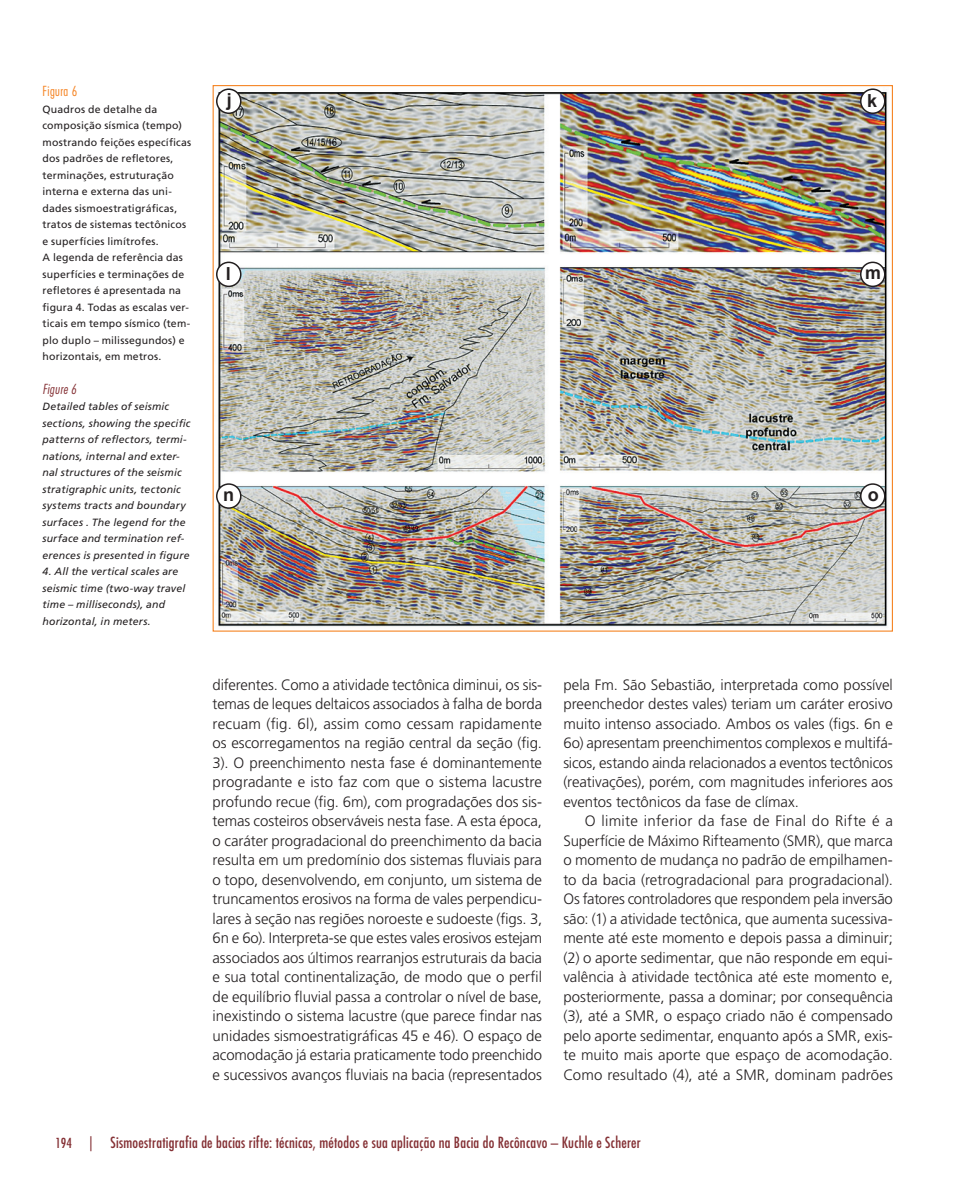
<style>
.page{position:relative;width:978px;height:1191px;background:#fff}
.page>*{position:absolute;margin:0;border:0;box-sizing:border-box;transform-origin:0 0}
.t1{font:700 18px "Arial";color:#231f20}
.t2{font:300 15px/19.5px "Frutiger LT Std";color:#231f20;text-align:justify}
.t3{font:condensed 15px "Futura Std";letter-spacing:.015em;color:#843034}
.t4{font:300 condensed 13.5px "Futura Std";letter-spacing:.03em;color:#f58220}
.t5{font:italic 300 condensed 13.5px "Futura Std";letter-spacing:.03em;color:#843034}
.t6{font:10.5px/16.5px "Frutiger LT Std";letter-spacing:.015em;color:#231f20}
.t7{font:italic 10.5px/16.5px "Frutiger LT Std";letter-spacing:.02em;color:#231f20}
.s1{font-size:13.5px}
</style>
<div class="page">
<img style="left:216px;top:89px;width:672px;height:538px">
<div style="left:217px;top:89px;width:24px;height:24px;background:#fff;border-radius:50%"></div>
<div style="left:216px;top:88px;width:26px;height:26px;border:2px solid #231f20;border-radius:50%"></div>
<div style="left:861px;top:89px;width:24px;height:24px;background:#fff;border-radius:50%"></div>
<div style="left:860px;top:88px;width:25px;height:26px;border:2px solid #231f20;border-radius:50%"></div>
<div style="left:217px;top:262px;width:24px;height:24px;background:#fff;border-radius:50%"></div>
<div style="left:216px;top:261px;width:26px;height:26px;border:2px solid #231f20;border-radius:50%"></div>
<div style="left:861px;top:262px;width:24px;height:24px;background:#fff;border-radius:50%"></div>
<div style="left:860px;top:261px;width:25px;height:26px;border:2px solid #231f20;border-radius:50%"></div>
<svg style="left:217px;top:484px;width:24px;height:24px"></svg>
<div style="left:216px;top:483px;width:26px;height:26px;border:2px solid #231f20;border-radius:50%"></div>
<div style="left:223px;top:488px;width:12px;height:16px;background:#fff"></div>
<div style="left:861px;top:484px;width:24px;height:24px;background:#fff;border-radius:50%"></div>
<div style="left:860px;top:483px;width:25px;height:26px;border:2px solid #231f20;border-radius:50%"></div>
<div style="left:868px;top:487px;width:11px;height:16px;background:#fff"></div>
<p class="t4" style="left:43px;top:83px;width:36px">Figura 6</p>
<p class="t6" style="left:43px;top:101px;width:150px">Quadros de detalhe da composição sísmica (tempo) mostrando feições específicas dos padrões de refletores, terminações, estruturação interna e externa das uni&shy;dades sismoestratigráficas, tratos de sistemas tectônicos e superfícies limítrofes.<br>A legenda de referência das superfícies e terminações de refletores é apresentada na figura 4. Todas as escalas ver&shy;ticais em tempo sísmico (tem&shy;plo duplo – milissegundos) e horizontais, em metros.</p>
<p class="t5" style="left:43px;top:381px;width:36px">Figure 6</p>
<p class="t7" style="left:43px;top:398px;width:150px">Detailed tables of seismic sections, showing the specific patterns of reflectors, termi&shy;nations, internal and exter&shy;nal structures of the seismic stratigraphic units, tectonic systems tracts and boundary surfaces . The legend for the surface and termination ref&shy;erences is presented in figure</p>
<p class="t7" style="left:43px;top:563px;width:144px">4. All the vertical scales are seismic time (two-way travel time – milliseconds), and horizontal, in meters.</p>
<p class="t1" style="left:227px;top:87px;width:7px">j</p>
<p class="t1" style="left:867px;top:89px;width:12px">k</p>
<p class="t1" style="left:226px;top:262px;width:7px">l</p>
<p class="t1" style="left:865px;top:261px;width:17px">m</p>
<p class="t1" style="left:223px;top:483px;width:12px">n</p>
<p class="t1" style="left:868px;top:482px;width:12px">o</p>
<p class="t2" style="left:213px;top:675px;width:331px">diferentes. Como a atividade tectônica diminui, os sis&shy;temas de leques deltaicos associados à falha de borda recuam (fig. 6l), assim como cessam rapidamente os escorregamentos na região central da seção (fig.<br>3). O preenchimento nesta fase é dominantemente progradante e isto faz com que o sistema lacustre profundo recue (fig. 6m), com progradações dos sis&shy;temas costeiros observáveis nesta fase. A esta época, o caráter progradacional do preenchimento da bacia resulta em um predomínio dos sistemas fluviais para o topo, desenvolvendo, em conjunto, um sistema de truncamentos erosivos na forma de vales perpendicu&shy;lares à seção nas regiões noroeste e sudoeste (figs. 3, 6n e 6o). Interpreta-se que estes vales erosivos estejam associados aos últimos rearranjos estruturais da bacia e sua total continentalização, de modo que o perfil de equilíbrio fluvial passa a controlar o nível de base, inexistindo o sistema lacustre (que parece findar nas unidades sismoestratigráficas 45 e 46). O espaço de acomodação já estaria praticamente todo preenchido e sucessivos avanços fluviais na bacia (representados</p>
<p class="t2" style="left:563px;top:675px;width:331px">pela Fm. São Sebastião, interpretada como possível preenchedor destes vales) teriam um caráter erosivo muito intenso associado. Ambos os vales (figs. 6n e 6o) apresentam preenchimentos complexos e multifá&shy;sicos, estando ainda relacionados a eventos tectônicos (reativações), porém, com magnitudes inferiores aos eventos tectônicos da fase de clímax.</p>
<p class="t2" style="left:563px;top:811px;width:331px;text-indent:21px">O limite inferior da fase de Final do Rifte é a Superfície de Máximo Rifteamento (SMR), que marca o momento de mudança no padrão de empilhamen&shy;to da bacia (retrogradacional para progradacional).<br>Os fatores controladores que respondem pela inversão são: (1) a atividade tectônica, que aumenta sucessiva&shy;mente até este momento e depois passa a diminuir; (2) o aporte sedimentar, que não responde em equi&shy;valência à atividade tectônica até este momento e, posteriormente, passa a dominar; por consequência (3), até a SMR, o espaço criado não é compensado pelo aporte sedimentar, enquanto após a SMR, exis&shy;te muito mais aporte que espaço de acomodação.<br>Como resultado (4), até a SMR, dominam padrões</p>
<p class="t3" style="left:55px;top:1133px;width:587px"><span class="s1">194</span> | Sismoestratigrafia de bacias rifte: técnicas, métodos e sua aplicação na Bacia do Recôncavo – Kuchle e Scherer</p>
</div>
